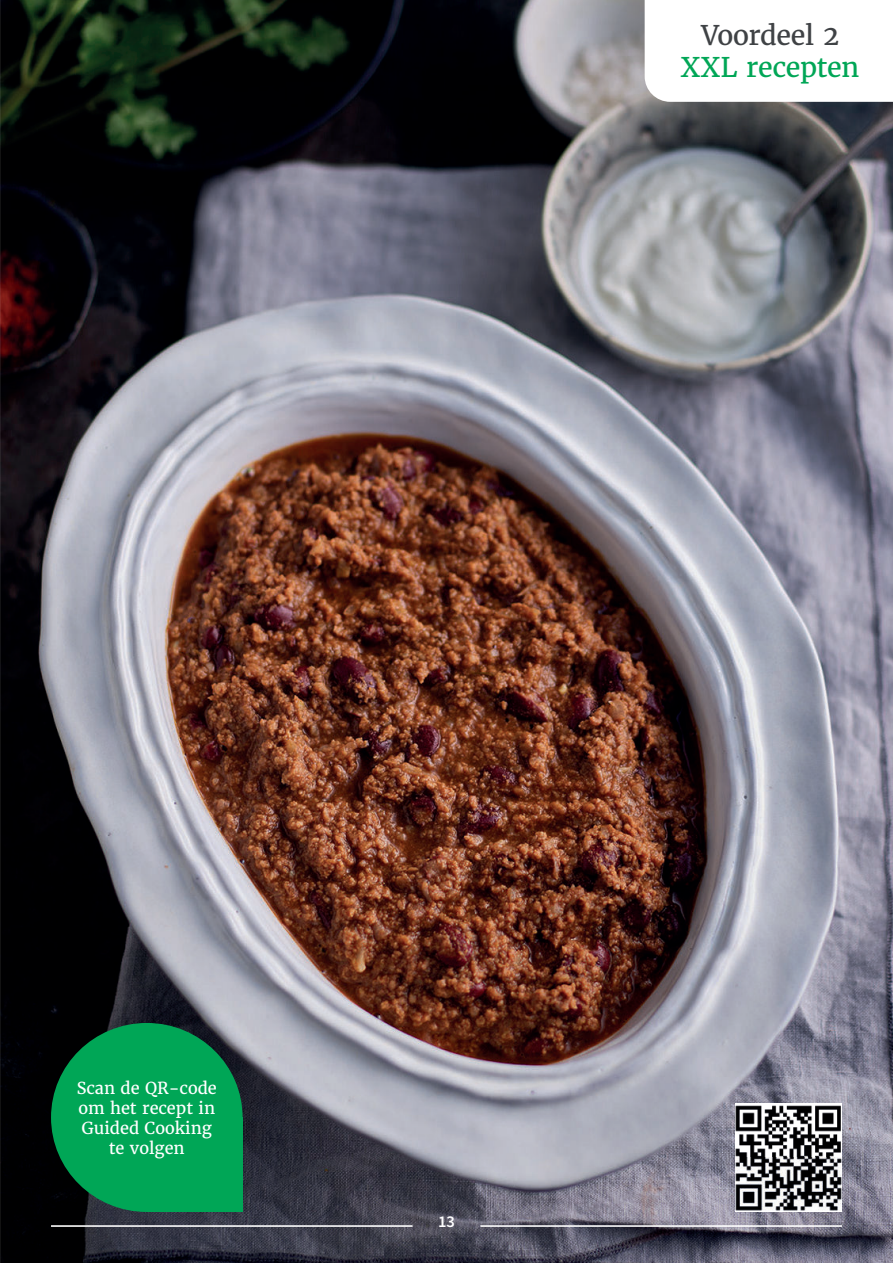
<style>
.page{position:relative;width:893px;height:1263px;background:#fff}
.page>*{position:absolute;margin:0;border:0;box-sizing:border-box;transform-origin:0 0}
.t1{font:27px "Merriweather";letter-spacing:-.015em;color:#00a656}
.t2{font:27px "Merriweather";letter-spacing:-.02em;color:#3f4245}
.t3{font:16.5px/19.8px "Merriweather";color:#fff;text-align:center}
.t4{font:600 16.5px "Source Sans Pro";color:#fff}
</style>
<div class="page">
<img style="left:0;top:0;width:893px;height:1263px">
<svg style="left:645px;top:0;width:248px;height:102px"></svg>
<div style="left:147px;top:1117px;width:96px;height:95px;background:#00a656"></div>
<div style="left:51px;top:1023px;width:192px;height:189px;background:#00a656;border-radius:50%"></div>
<hr style="left:51px;top:1225px;width:362px;height:2px;background:#fff">
<hr style="left:480px;top:1225px;width:362px;height:2px;background:#fff">
<img style="left:735px;top:1104px;width:107px;height:107px">
<h1 class="t2" style="left:701px;top:20px;width:139px">Voordeel 2</h1>
<h1 class="t1" style="left:681px;top:53px;width:180px">XXL recepten</h1>
<p class="t3" style="left:77px;top:1079px;width:142px">Scan de QR-code om het recept in<br>Guided Cooking te volgen</p>
<p class="t4" style="left:438px;top:1215px;width:18px">13</p>
</div>
